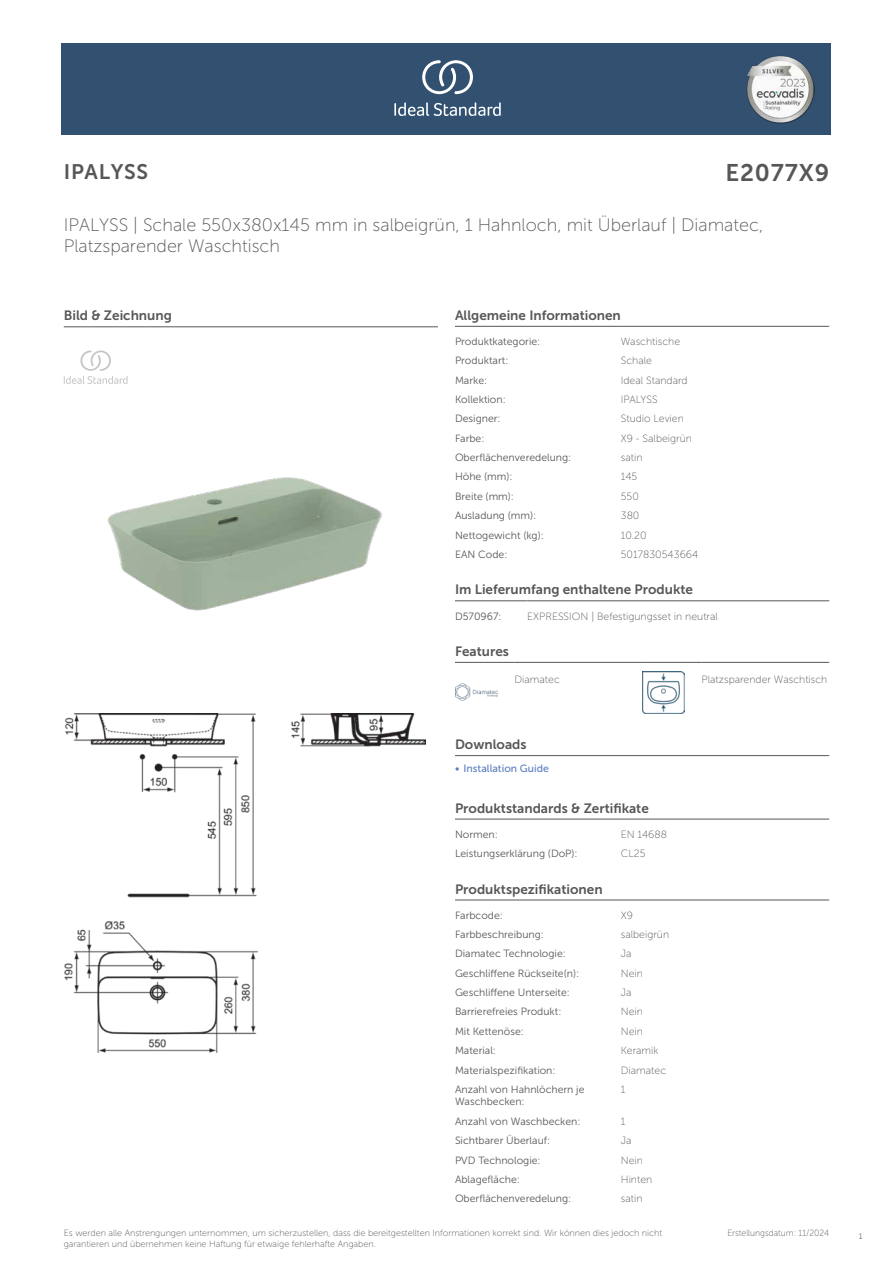
<style>
.page{position:relative;width:893px;height:1263px;background:#fff}
.page>*{position:absolute;margin:0;border:0;box-sizing:border-box;transform-origin:0 0}
.t1{font:24px "Museo Sans 700";letter-spacing:.035em;color:#575756}
.t2{font:21px "Museo Sans 700";letter-spacing:.035em;color:#575756}
.t3{font:18px/21.6px "Museo Sans 100";color:#575756}
.t4{font:13.5px "Museo Sans 700";color:#575756}
.t5{font:10.5px/12.6px "Museo Sans 300";color:#575756}
.t6{font:10.5px "Museo Sans 100";color:#575756}
.t7{font:10.5px "Museo Sans 500";color:#5b7ebf}
.t8{font:9px/10.8px "Museo Sans 100";color:#575756}
.t9{font:9px "Museo Sans 100";color:#575756;scale:.95 1}
.t10{font:300 9px "Calibri";color:#575756;scale:.95 1}
</style>
<div class="page">
<div style="left:62px;top:43px;width:769px;height:91px;background:#325070"></div>
<hr style="left:455px;top:326px;width:166px;height:1px;background:#575756">
<hr style="left:621px;top:326px;width:208px;height:1px;background:#575756">
<hr style="left:455px;top:600px;width:72px;height:1px;background:#575756">
<hr style="left:527px;top:600px;width:302px;height:1px;background:#575756">
<hr style="left:455px;top:662px;width:59px;height:1px;background:#575756">
<hr style="left:514px;top:662px;width:128px;height:1px;background:#575756">
<hr style="left:642px;top:662px;width:60px;height:1px;background:#575756">
<hr style="left:702px;top:662px;width:127px;height:1px;background:#575756">
<img style="left:455px;top:684px;width:42px;height:17px">
<img style="left:642px;top:671px;width:43px;height:43px">
<hr style="left:455px;top:755px;width:187px;height:1px;background:#575756">
<hr style="left:642px;top:755px;width:187px;height:1px;background:#575756">
<hr style="left:455px;top:819px;width:166px;height:1px;background:#575756">
<hr style="left:621px;top:819px;width:208px;height:1px;background:#575756">
<hr style="left:455px;top:900px;width:166px;height:1px;background:#575756">
<hr style="left:621px;top:900px;width:208px;height:1px;background:#575756">
<img style="left:64px;top:714px;width:361px;height:338px">
<hr style="left:64px;top:327px;width:374px;height:1px;background:#575756">
<svg style="left:64px;top:350px;width:64px;height:34px"></svg>
<img style="left:107px;top:477px;width:275px;height:134px">
<svg style="left:394px;top:102px;width:107px;height:14px"></svg>
<svg style="left:422px;top:60px;width:51px;height:34px"></svg>
<img style="left:746px;top:56px;width:68px;height:67px">
<h2 class="t2" style="left:64px;top:160px;width:86px">IPALYSS</h2>
<h1 class="t1" style="left:725px;top:160px;width:105px">E2077X9</h1>
<h3 class="t3" style="left:64px;top:214px;width:701px">IPALYSS | Schale 550x380x145 mm in salbeigrün, 1 Hahnloch, mit Überlauf | Diamatec,<br>Platzsparender Waschtisch</h3>
<p class="t4" style="left:64px;top:308px;width:110px">Bild &amp; Zeichnung</p>
<p class="t4" style="left:455px;top:308px;width:167px">Allgemeine Informationen</p>
<p class="t5" style="left:455px;top:335px;width:87px">Produktkategorie:</p>
<p class="t6" style="left:621px;top:336px;width:61px">Waschtische</p>
<p class="t5" style="left:455px;top:354px;width:55px">Produktart:</p>
<p class="t6" style="left:621px;top:355px;width:33px">Schale</p>
<p class="t5" style="left:455px;top:374px;width:34px">Marke:</p>
<p class="t6" style="left:621px;top:374px;width:68px">Ideal Standard</p>
<p class="t5" style="left:455px;top:393px;width:52px">Kollektion:</p>
<p class="t6" style="left:621px;top:394px;width:38px">IPALYSS</p>
<p class="t5" style="left:455px;top:413px;width:47px">Designer:</p>
<p class="t6" style="left:621px;top:413px;width:65px">Studio Levien</p>
<p class="t5" style="left:455px;top:432px;width:31px">Farbe:</p>
<p class="t6" style="left:621px;top:433px;width:73px">X9 - Salbeigrün</p>
<p class="t5" style="left:455px;top:451px;width:118px">Oberflächenveredelung:</p>
<p class="t6" style="left:621px;top:452px;width:23px">satin</p>
<p class="t5" style="left:455px;top:471px;width:59px">Höhe (mm):</p>
<p class="t6" style="left:621px;top:471px;width:18px">145</p>
<p class="t5" style="left:455px;top:490px;width:61px">Breite (mm):</p>
<p class="t6" style="left:621px;top:491px;width:20px">550</p>
<p class="t5" style="left:455px;top:509px;width:83px">Ausladung (mm):</p>
<p class="t6" style="left:621px;top:510px;width:20px">380</p>
<p class="t5" style="left:455px;top:529px;width:90px">Nettogewicht (kg):</p>
<p class="t6" style="left:621px;top:529px;width:27px">10.20</p>
<p class="t5" style="left:455px;top:548px;width:54px">EAN Code:</p>
<p class="t6" style="left:621px;top:549px;width:79px">5017830543664</p>
<p class="t4" style="left:455px;top:582px;width:240px">Im Lieferumfang enthaltene Produkte</p>
<p class="t5" style="left:455px;top:610px;width:48px">D570967:</p>
<p class="t6" style="left:527px;top:610px;width:192px">EXPRESSION | Befestigungsset in neutral</p>
<p class="t4" style="left:455px;top:644px;width:55px">Features</p>
<p class="t6" style="left:514px;top:674px;width:47px">Diamatec</p>
<p class="t6" style="left:702px;top:674px;width:127px">Platzsparender Waschtisch</p>
<p class="t4" style="left:455px;top:737px;width:73px">Downloads</p>
<p class="t7" style="left:455px;top:763px;width:95px">• Installation Guide</p>
<p class="t4" style="left:455px;top:800px;width:195px">Produktstandards &amp; Zertifikate</p>
<p class="t5" style="left:455px;top:828px;width:44px">Normen:</p>
<p class="t6" style="left:621px;top:828px;width:48px">EN 14688</p>
<p class="t5" style="left:455px;top:847px;width:124px">Leistungserklärung (DoP):</p>
<p class="t6" style="left:621px;top:848px;width:26px">CL25</p>
<p class="t4" style="left:455px;top:881px;width:149px">Produktspezifikationen</p>
<p class="t5" style="left:455px;top:909px;width:49px">Farbcode:</p>
<p class="t6" style="left:621px;top:909px;width:14px">X9</p>
<p class="t5" style="left:455px;top:928px;width:90px">Farbbeschreibung:</p>
<p class="t6" style="left:621px;top:929px;width:50px">salbeigrün</p>
<p class="t5" style="left:455px;top:947px;width:112px">Diamatec Technologie:</p>
<p class="t6" style="left:621px;top:948px;width:12px">Ja</p>
<p class="t5" style="left:455px;top:967px;width:126px">Geschliffene Rückseite(n):</p>
<p class="t6" style="left:621px;top:967px;width:24px">Nein</p>
<p class="t5" style="left:455px;top:986px;width:116px">Geschliffene Unterseite:</p>
<p class="t6" style="left:621px;top:987px;width:12px">Ja</p>
<p class="t5" style="left:455px;top:1006px;width:108px">Barrierefreies Produkt:</p>
<p class="t6" style="left:621px;top:1006px;width:24px">Nein</p>
<p class="t5" style="left:455px;top:1025px;width:70px">Mit Kettenöse:</p>
<p class="t6" style="left:621px;top:1026px;width:24px">Nein</p>
<p class="t5" style="left:455px;top:1044px;width:43px">Material:</p>
<p class="t6" style="left:621px;top:1045px;width:39px">Keramik</p>
<p class="t5" style="left:455px;top:1064px;width:102px">Materialspezifikation:</p>
<p class="t6" style="left:621px;top:1064px;width:47px">Diamatec</p>
<p class="t5" style="left:455px;top:1083px;width:131px">Anzahl von Hahnlöchern je<br>Waschbecken:</p>
<p class="t6" style="left:621px;top:1084px;width:6px">1</p>
<p class="t5" style="left:455px;top:1115px;width:127px">Anzahl von Waschbecken:</p>
<p class="t6" style="left:621px;top:1116px;width:6px">1</p>
<p class="t5" style="left:455px;top:1134px;width:97px">Sichtbarer Überlauf:</p>
<p class="t6" style="left:621px;top:1135px;width:12px">Ja</p>
<p class="t5" style="left:455px;top:1154px;width:87px">PVD Technologie:</p>
<p class="t6" style="left:621px;top:1154px;width:24px">Nein</p>
<p class="t5" style="left:455px;top:1173px;width:66px">Ablagefläche:</p>
<p class="t6" style="left:621px;top:1174px;width:33px">Hinten</p>
<p class="t5" style="left:455px;top:1192px;width:118px">Oberflächenveredelung:</p>
<p class="t6" style="left:621px;top:1193px;width:23px">satin</p>
<p class="t8" style="left:64px;top:1227px;width:600px">Es werden alle Anstrengungen unternommen, um sicherzustellen, dass die bereitgestellten Informationen korrekt sind. Wir können dies jedoch nicht garantieren und übernehmen keine Haftung für etwaige fehlerhafte Angaben.</p>
<p class="t9" style="left:727px;top:1228px;width:109px">Erstellungsdatum: 11/2024</p>
<p class="t10" style="left:858px;top:1230px;width:6px">1</p>
</div>
